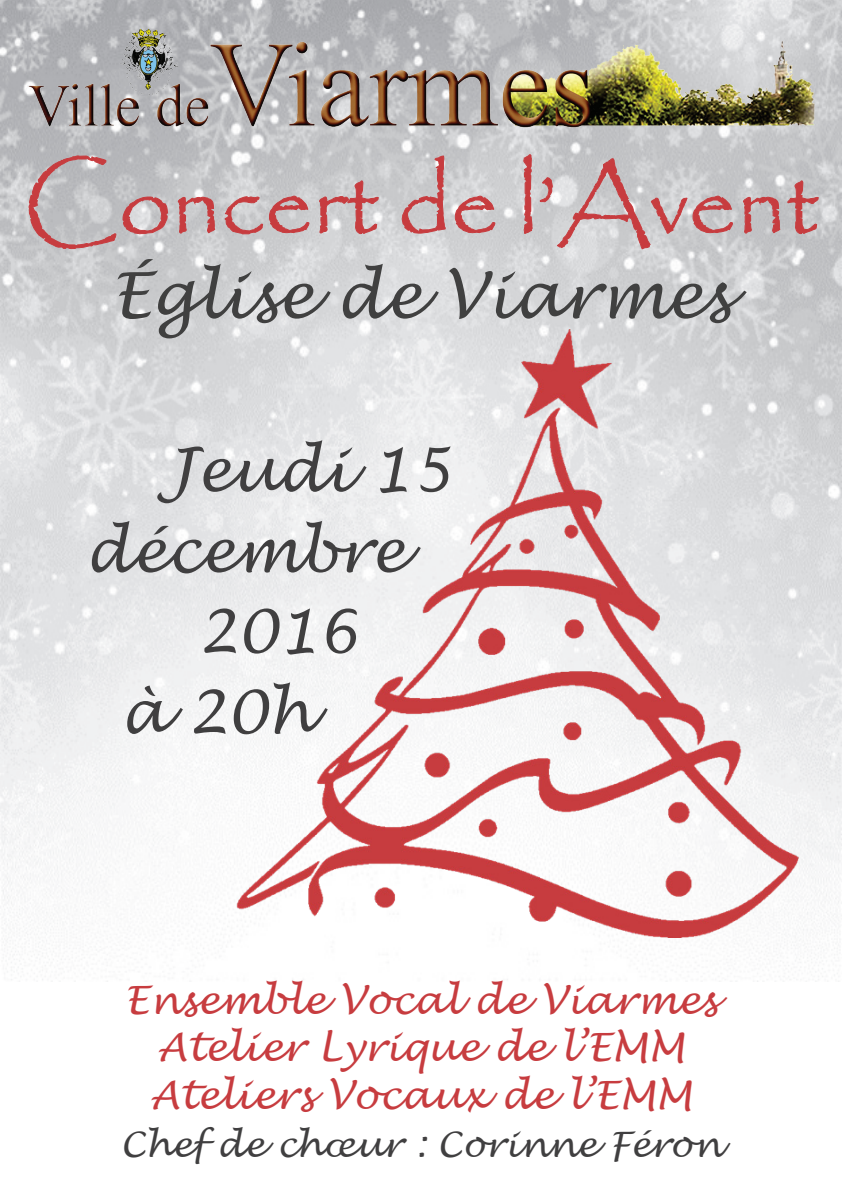
<style>
.page{position:relative;width:842px;height:1191px;background:#fff}
.page>*{position:absolute;margin:0;border:0;box-sizing:border-box;transform-origin:0 0}
.t1{font:94.8px "Papyrus";color:#c73c3f}
.t2{font:italic 63.2px "Lucida Handwriting";color:#404040}
.t3{font:italic 59.5px "Lucida Handwriting";color:#403f40}
.t4{font:italic 39px/47.6px "Lucida Handwriting";color:#c73c3f;text-align:center}
.t5{font:italic 35px "Lucida Handwriting";color:#403f40}
</style>
<div class="page">
<img style="left:0;top:135px;width:842px;height:847px">
<img style="left:0;top:0;width:842px;height:135px">
<img style="left:214px;top:330px;width:608px;height:607px">
<svg style="left:28px;top:155px;width:141px;height:95px;background:#c2bcbe"></svg>
<svg style="left:177px;top:196px;width:39px;height:38px"></svg>
<svg style="left:224px;top:195px;width:86px;height:40px;background:#cababc"></svg>
<svg style="left:318px;top:180px;width:61px;height:55px;background:#cec0c2"></svg>
<svg style="left:401px;top:144px;width:45px;height:113px;background:#cec6c8"></svg>
<svg style="left:454px;top:195px;width:42px;height:39px;background:#d2bec0"></svg>
<svg style="left:523px;top:154px;width:10px;height:80px"></svg>
<svg style="left:539px;top:158px;width:195px;height:92px;background:#ccc5c8"></svg>
<svg style="left:742px;top:196px;width:39px;height:38px"></svg>
<svg style="left:787px;top:180px;width:32px;height:55px;background:#c5b6b8"></svg>
<h1 class="t1" style="left:23px;top:145px;width:797px">Concert de l’Avent</h1>
<h2 class="t2" style="left:112px;top:257px;width:620px">Église de Viarmes</h2>
<h3 class="t3" style="left:164px;top:434px;width:288px">Jeudi 15</h3>
<h3 class="t3" style="left:85px;top:515px;width:322px">décembre</h3>
<h3 class="t3" style="left:198px;top:595px;width:162px">2016</h3>
<h3 class="t3" style="left:120px;top:676px;width:193px">à 20h</h3>
<p class="t4" style="left:125px;top:977px;width:594px">Ensemble Vocal de Viarmes<br>Atelier Lyrique de l’EMM<br>Ateliers Vocaux de l’EMM</p>
<p class="t5" style="left:121px;top:1123px;width:602px">Chef de chœur : Corinne Féron</p>
</div>
